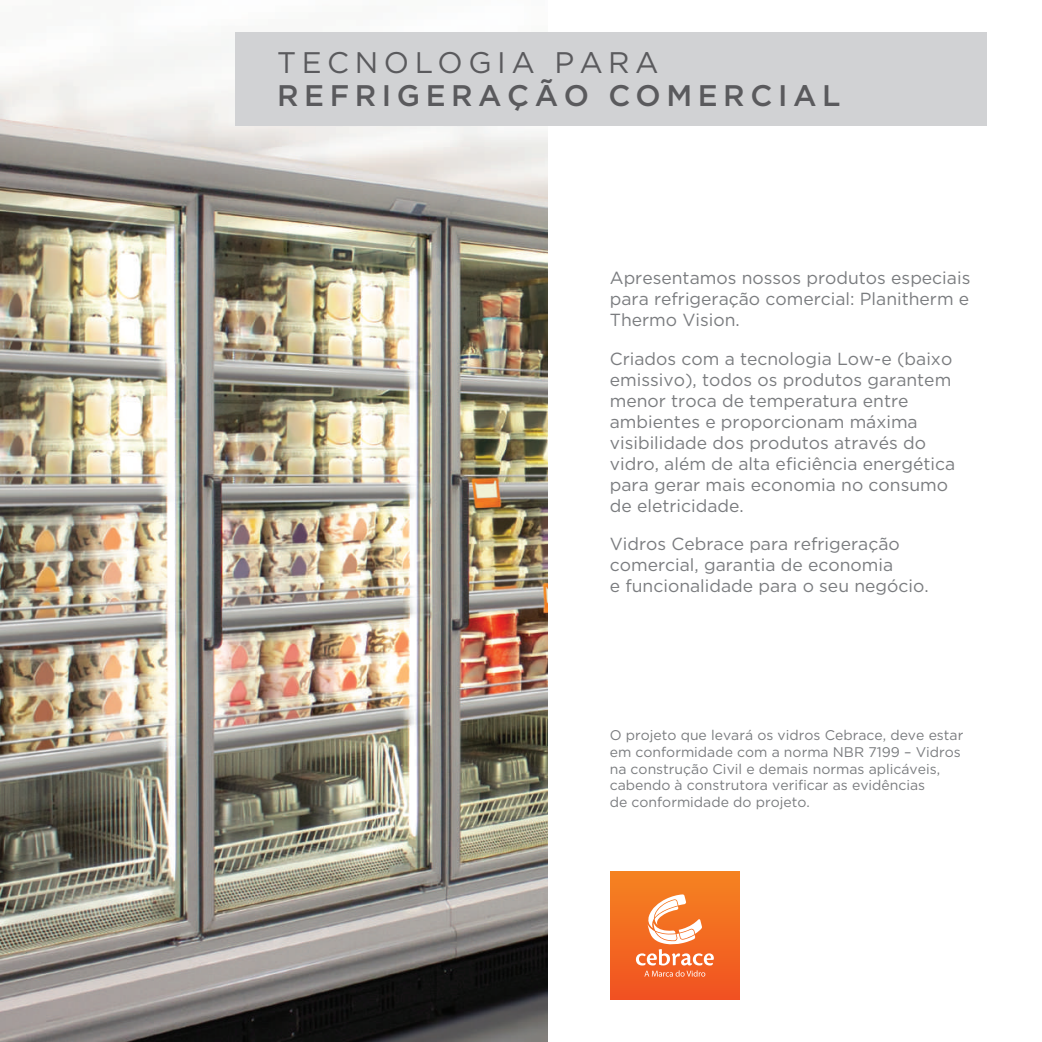
<style>
.page{position:relative;width:1042px;height:1042px;background:#fff}
.page>*{position:absolute;margin:0;border:0;box-sizing:border-box;transform-origin:0 0}
.t1{font:500 29.75px "Gotham";letter-spacing:.185em;color:#5a5a5d}
.t2{font:29.75px "Gotham";letter-spacing:.185em;color:#5a5a5d}
.t3{font:17.5px/21px "Gotham";color:#7a7c7f}
.t4{font:14px/16.8px "Gotham";color:#7a7c7f}
</style>
<div class="page">
<img style="left:0;top:32px;width:547px;height:1010px">
<div style="left:235px;top:33px;width:751px;height:93px;background:#d1d2d4"></div>
<div style="left:610px;top:871px;width:129px;height:129px;background:linear-gradient(to bottom,#f58321,#f15121)"></div>
<svg style="left:636px;top:894px;width:78px;height:82px"></svg>
<h1 class="t2" style="left:277px;top:43px;width:383px">TECNOLOGIA PARA</h1>
<h1 class="t1" style="left:277px;top:76px;width:565px">REFRIGERAÇÃO COMERCIAL</h1>
<p class="t3" style="left:610px;top:267px;width:362px;text-align:justify">Apresentamos nossos produtos especiais para refrigeração comercial: Planitherm e Thermo Vision.</p>
<p class="t3" style="left:610px;top:347px;width:347px">Criados com a tecnologia Low-e (baixo emissivo), todos os produtos garantem menor troca de temperatura entre ambientes e proporcionam máxima visibilidade dos produtos através do vidro, além de alta eficiência energética para gerar mais economia no consumo de eletricidade.</p>
<p class="t3" style="left:610px;top:533px;width:320px">Vidros Cebrace para refrigeração comercial, garantia de economia<br>e funcionalidade para o seu negócio.</p>
<p class="t4" style="left:610px;top:726px;width:355px">O projeto que levará os vidros Cebrace, deve estar em conformidade com a norma NBR 7199 – Vidros na construção Civil e demais normas aplicáveis, cabendo à construtora verificar as evidências<br>de conformidade do projeto.</p>
</div>
